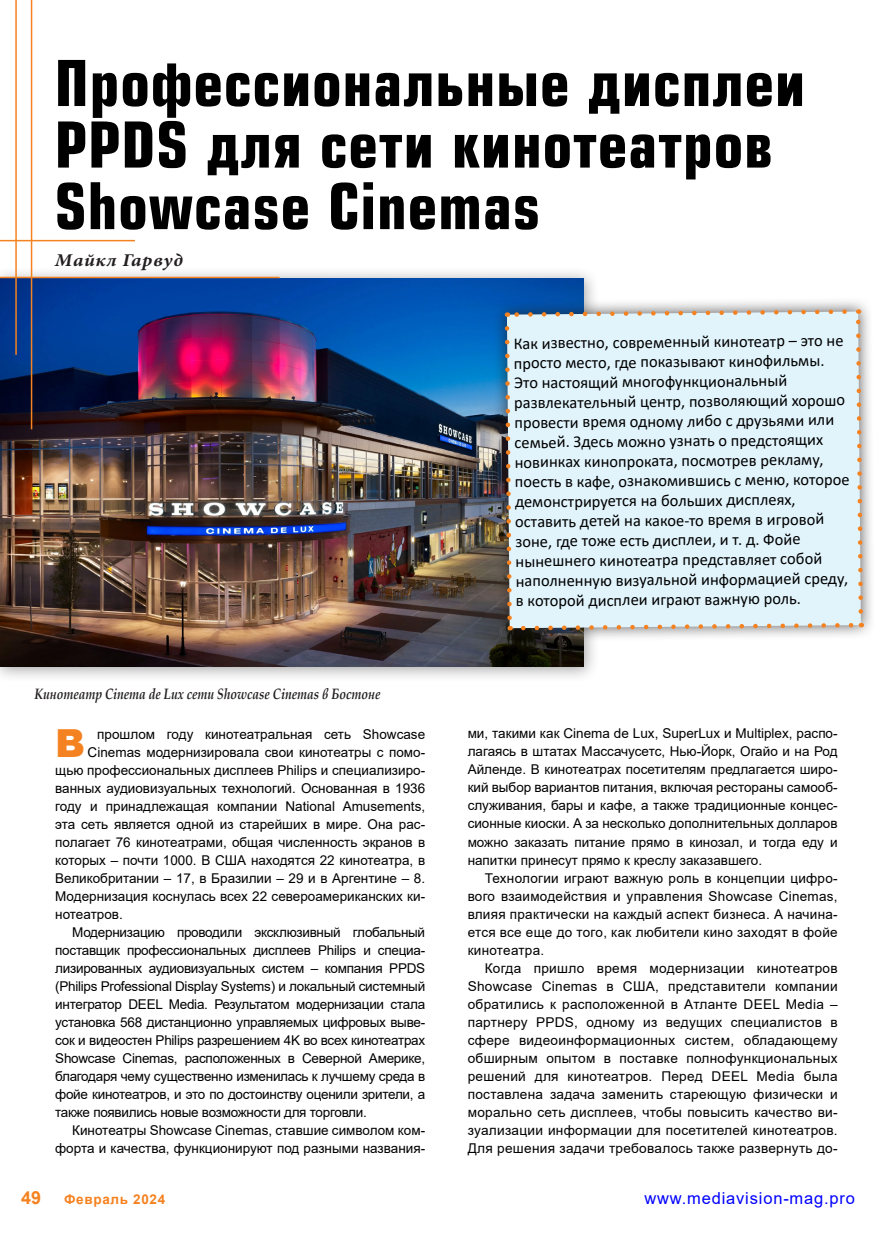
<style>
.page{position:relative;width:893px;height:1234px;background:#fff}
.page>*{position:absolute;margin:0;border:0;box-sizing:border-box;transform-origin:0 0}
.t1{font:700 61.5px/61.5px "Europe Cond";letter-spacing:.02em;color:#000}
.t2{font:900 38.7px "Arial";color:#f58220}
.t3{font:italic 700 18px "Minion Pro";letter-spacing:.035em;color:#231f20;scale:1.1 1}
.t4{font:700 18px "Arial";color:#f58220}
.t5{font:16.5px/19.8px "Calibri";color:#000}
.t6{font:16.5px "Arial";letter-spacing:.05em;color:#00f}
.t7{font:italic 700 15px "Book Antiqua";color:#231f20;scale:.8 1}
.t8{font:13.5px/18px "Arial";letter-spacing:-.01em;color:#000;text-align:justify}
.t9{font:700 13.5px "Arial";letter-spacing:.05em;color:#f58220}
</style>
<div class="page">
<div style="left:0;top:266px;width:600px;height:416px;background:#231f20;opacity:.4"></div>
<img style="left:0;top:278px;width:583px;height:388px">
<hr style="left:31px;top:0;width:1px;height:429px;background:#f58220">
<hr style="left:0;top:277px;width:280px;height:1px;background:#f58220">
<hr style="left:15px;top:0;width:2px;height:355px;background:#f58220">
<hr style="left:0;top:240px;width:135px;height:1px;background:#f58220">
<div style="left:492px;top:297px;width:384px;height:346px;background:#231f20;opacity:.7"></div>
<svg style="left:502px;top:307px;width:363px;height:325px;background:#dcecf3"></svg>
<h1 class="t1" style="left:55px;top:51px;width:752px">Профессиональные дисплеи<br>PPDS для сети кинотеатров<br>Showcase Cinemas</h1>
<h3 class="t3" style="left:55px;top:247px;width:118px">Майкл Гарвуд</h3>
<p class="t7" style="left:35px;top:683px;width:434px">Кинотеатр Cinema de Lux сети Showcase Cinemas в Бостоне</p>
<h2 class="t2" style="left:55px;top:714px;width:32px">В</h2>
<p class="t8" style="left:97px;top:724px;width:329px">прошлом году кинотеатральная сеть Showcase</p>
<p class="t8" style="left:88px;top:742px;width:339px">Cinemas модернизировала свои кинотеатры с помо-</p>
<p class="t8" style="left:55px;top:760px;width:371px">щью профессиональных дисплеев Philips и специализиро-</p>
<p class="t8" style="left:55px;top:778px;width:371px">ванных аудиовизуальных технологий. Основанная в 1936</p>
<p class="t8" style="left:55px;top:796px;width:371px">году и принадлежащая компании National Amusements,</p>
<p class="t8" style="left:55px;top:814px;width:371px">эта сеть является одной из старейших в мире. Она рас-</p>
<p class="t8" style="left:55px;top:832px;width:371px">полагает 76 кинотеатрами, общая численность экранов в</p>
<p class="t8" style="left:55px;top:850px;width:371px">которых – почти 1000. В США находятся 22 кинотеатра, в</p>
<p class="t8" style="left:55px;top:868px;width:371px">Великобритании – 17, в Бразилии – 29 и в Аргентине – 8.</p>
<p class="t8" style="left:55px;top:886px;width:371px">Модернизация коснулась всех 22 североамериканских ки-</p>
<p class="t8" style="left:55px;top:904px;width:69px">нотеатров.</p>
<p class="t8" style="left:72px;top:922px;width:354px">Модернизацию проводили эксклюзивный глобальный</p>
<p class="t8" style="left:55px;top:940px;width:371px">поставщик профессиональных дисплеев Philips и специа-</p>
<p class="t8" style="left:55px;top:958px;width:371px">лизированных аудиовизуальных систем – компания PPDS</p>
<p class="t8" style="left:55px;top:976px;width:371px">(Philips Professional Display Systems) и локальный системный</p>
<p class="t8" style="left:55px;top:994px;width:371px">интегратор DEEL Media. Результатом модернизации стала</p>
<p class="t8" style="left:55px;top:1012px;width:371px">установка 568 дистанционно управляемых цифровых выве-</p>
<p class="t8" style="left:55px;top:1030px;width:371px">сок и видеостен Philips разрешением 4K во всех кинотеатрах</p>
<p class="t8" style="left:55px;top:1048px;width:371px">Showcase Cinemas, расположенных в Северной Америке,</p>
<p class="t8" style="left:55px;top:1066px;width:371px">благодаря чему существенно изменилась к лучшему среда в</p>
<p class="t8" style="left:55px;top:1084px;width:371px">фойе кинотеатров, и это по достоинству оценили зрители, а</p>
<p class="t8" style="left:55px;top:1102px;width:313px">также появились новые возможности для торговли.</p>
<p class="t8" style="left:72px;top:1120px;width:354px">Кинотеатры Showcase Cinemas, ставшие символом ком-</p>
<p class="t8" style="left:55px;top:1138px;width:371px">форта и качества, функционируют под разными названия-</p>
<p class="t5" style="left:511px;top:334px;width:337px;rotate:-1deg">Как известно, современный кинотеатр – это не просто место, где показывают кинофильмы.<br>Это настоящий многофункциональный развлекательный центр, позволяющий хорошо провести время одному либо с друзьями или семьей. Здесь можно узнать о предстоящих новинках кинопроката, посмотрев рекламу, поесть в кафе, ознакомившись с меню, которое демонстрируется на больших дисплеях, оставить детей на какое-то время в игровой зоне, где тоже есть дисплеи, и т. д. Фойе нынешнего кинотеатра представляет собой наполненную визуальной информацией среду, в которой дисплеи играют важную роль.</p>
<p class="t8" style="left:468px;top:724px;width:371px">ми, такими как Cinema de Lux, SuperLux и Multiplex, распо&shy;лагаясь в штатах Массачусетс, Нью-Йорк, Огайо и на Род Айленде. В кинотеатрах посетителям предлагается широ&shy;кий выбор вариантов питания, включая рестораны самооб&shy;служивания, бары и кафе, а также традиционные концес&shy;сионные киоски. А за несколько дополнительных долларов можно заказать питание прямо в кинозал, и тогда еду и напитки принесут прямо к креслу заказавшего.</p>
<p class="t8" style="left:468px;top:868px;width:371px;text-indent:17px">Технологии играют важную роль в концепции цифро&shy;вого взаимодействия и управления Showcase Cinemas, влияя практически на каждый аспект бизнеса. А начина&shy;ется все еще до того, как любители кино заходят в фойе кинотеатра.</p>
<p class="t8" style="left:468px;top:958px;width:371px;text-indent:17px">Когда пришло время модернизации кинотеатров Showcase Cinemas в США, представители компании обратились к расположенной в Атланте DEEL Media – партнеру PPDS, одному из ведущих специалистов в сфере видеоинформационных систем, обладающему обширным опытом в поставке полнофункциональных решений для кинотеатров. Перед DEEL Media была поставлена задача заменить стареющую физически и морально сеть дисплеев, чтобы повысить качество ви&shy;зуализации информации для посетителей кинотеатров.<br>Для решения задачи требовалось также развернуть до-</p>
<h3 class="t4" style="left:21px;top:1184px;width:22px">49</h3>
<p class="t9" style="left:64px;top:1189px;width:103px">Февраль 2024</p>
<p class="t6" style="left:644px;top:1186px;width:212px">www.mediavision-mag.pro</p>
</div>
